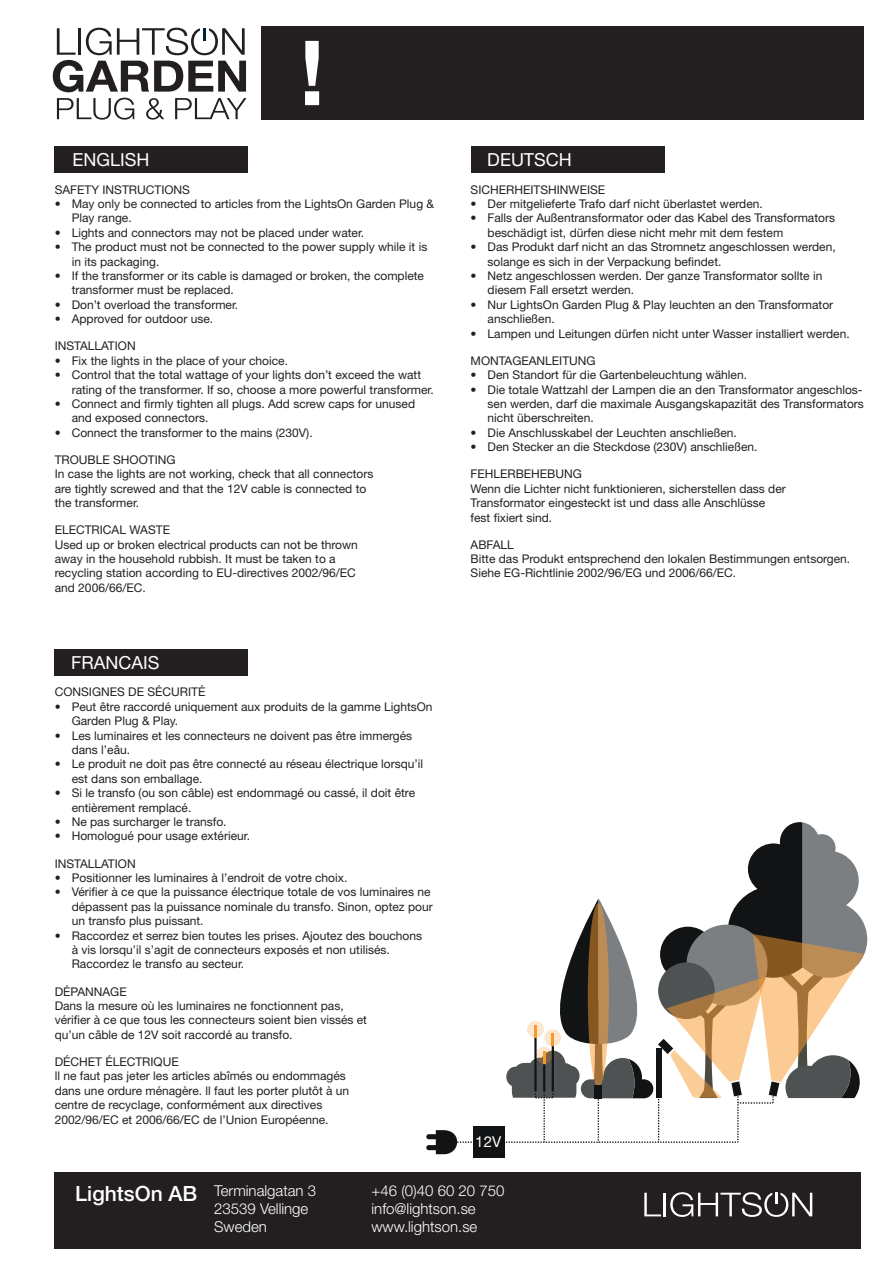
<style>
.page{position:relative;width:893px;height:1263px;background:#fff}
.page>*{position:absolute;margin:0;border:0;box-sizing:border-box;transform-origin:0 0}
.t1{font:700 90px "Helvetica Neue LT Std";color:#fff}
.t2{font:18px "Helvetica Neue LT Std";color:#fff}
.t3{font:300 15px/18px "Helvetica Neue LT Std";color:#fff}
.t4{font:15px "Helvetica Neue LT Std";color:#fff}
.t5{font:12px/14.4px "Helvetica Neue LT Std";color:#231f20}
.s1{font-weight:500;font-size:21px}
</style>
<div class="page">
<div style="left:471px;top:146px;width:193px;height:26px;background:#231f20"></div>
<div style="left:54px;top:146px;width:194px;height:27px;background:#231f20"></div>
<div style="left:54px;top:649px;width:194px;height:26px;background:#231f20"></div>
<svg style="left:426px;top:1130px;width:46px;height:24px"></svg>
<div style="left:473px;top:1126px;width:32px;height:32px;background:#111314"></div>
<svg style="left:505px;top:822px;width:362px;height:321px"></svg>
<svg style="left:588px;top:903px;width:21px;height:185px;background:#a77842"></svg>
<div style="left:594px;top:1085px;width:8px;height:13px;background:#111314"></div>
<div style="left:261px;top:26px;width:603px;height:94px;background:#231f20"></div>
<div style="left:54px;top:1172px;width:806px;height:77px;background:#231f20"></div>
<svg style="left:644px;top:1193px;width:17px;height:23px"></svg>
<hr style="left:664px;top:1193px;width:2px;height:23px;background:#fff">
<svg style="left:670px;top:1192px;width:142px;height:25px"></svg>
<svg style="left:57px;top:98px;width:190px;height:22px"></svg>
<svg style="left:53px;top:28px;width:193px;height:64px"></svg>
<h1 class="t1" style="left:300px;top:17px;width:27px">!</h1>
<h2 class="t2" style="left:73px;top:149px;width:78px">ENGLISH</h2>
<h2 class="t2" style="left:487px;top:148px;width:86px">DEUTSCH</h2>
<p class="t5" style="left:471px;top:182px;width:136px">SICHERHEITSHINWEISE</p>
<p class="t5" style="left:471px;top:196px;width:294px">• Der mitgelieferte Trafo darf nicht überlastet werden.</p>
<p class="t5" style="left:488px;top:211px;width:349px;text-indent:-17px">• Falls der Außentransformator oder das Kabel des Transformators beschädigt ist, dürfen diese nicht mehr mit dem festem</p>
<p class="t5" style="left:488px;top:240px;width:350px;text-indent:-17px">• Das Produkt darf nicht an das Stromnetz angeschlossen werden, solange es sich in der Verpackung befindet.</p>
<p class="t5" style="left:488px;top:268px;width:336px;text-indent:-17px">• Netz angeschlossen werden. Der ganze Transformator sollte in diesem Fall ersetzt werden.</p>
<p class="t5" style="left:488px;top:297px;width:347px;text-indent:-17px">• Nur LightsOn Garden Plug &amp; Play leuchten an den Transformator anschließen.</p>
<p class="t5" style="left:471px;top:326px;width:381px">• Lampen und Leitungen dürfen nicht unter Wasser installiert werden.</p>
<p class="t5" style="left:471px;top:353px;width:127px">MONTAGEANLEITUNG</p>
<p class="t5" style="left:471px;top:367px;width:278px">• Den Standort für die Gartenbeleuchtung wählen.</p>
<p class="t5" style="left:488px;top:382px;width:378px;text-align:justify;text-indent:-17px">• Die totale Wattzahl der Lampen die an den Transformator angeschlos&shy;sen werden, darf die maximale Ausgangskapazität des Transformators nicht überschreiten.</p>
<p class="t5" style="left:471px;top:425px;width:268px">• Die Anschlusskabel der Leuchten anschließen.</p>
<p class="t5" style="left:471px;top:439px;width:288px">• Den Stecker an die Steckdose (230V) anschließen.</p>
<p class="t5" style="left:471px;top:467px;width:317px">FEHLERBEHEBUNG<br>Wenn die Lichter nicht funktionieren, sicherstellen dass der Transformator eingesteckt ist und dass alle Anschlüsse fest fixiert sind.</p>
<p class="t5" style="left:471px;top:537px;width:381px">ABFALL<br>Bitte das Produkt entsprechend den lokalen Bestimmungen entsorgen.<br>Siehe EG-Richtlinie 2002/96/EG und 2006/66/EC.</p>
<p class="t5" style="left:55px;top:182px;width:137px">SAFETY INSTRUCTIONS</p>
<p class="t5" style="left:72px;top:196px;width:364px;text-indent:-17px">• May only be connected to articles from the LightsOn Garden Plug &amp;<br>Play range.</p>
<p class="t5" style="left:55px;top:225px;width:311px">• Lights and connectors may not be placed under water.</p>
<p class="t5" style="left:72px;top:240px;width:357px;text-indent:-17px">• The product must not be connected to the power supply while it is in its packaging.</p>
<p class="t5" style="left:72px;top:268px;width:354px;text-indent:-17px">• If the transformer or its cable is damaged or broken, the complete transformer must be replaced.</p>
<p class="t5" style="left:55px;top:297px;width:185px">• Don’t overload the transformer.</p>
<p class="t5" style="left:55px;top:312px;width:160px">• Approved for outdoor use.</p>
<p class="t5" style="left:55px;top:339px;width:82px">INSTALLATION</p>
<p class="t5" style="left:55px;top:353px;width:235px">• Fix the lights in the place of your choice.</p>
<p class="t5" style="left:72px;top:367px;width:364px;text-indent:-17px">• Control that the total wattage of your lights don’t exceed the watt rating of the transformer. If so, choose a more powerful transformer.</p>
<p class="t5" style="left:72px;top:396px;width:345px;text-indent:-17px">• Connect and firmly tighten all plugs. Add screw caps for unused and exposed connectors.</p>
<p class="t5" style="left:55px;top:425px;width:259px">• Connect the transformer to the mains (230V).</p>
<p class="t5" style="left:55px;top:452px;width:320px">TROUBLE SHOOTING<br>In case the lights are not working, check that all connectors are tightly screwed and that the 12V cable is connected to the transformer.</p>
<p class="t5" style="left:55px;top:523px;width:305px">ELECTRICAL WASTE<br>Used up or broken electrical products can not be thrown away in the household rubbish. It must be taken to a recycling station according to EU-directives 2002/96/EC and 2006/66/EC.</p>
<h2 class="t2" style="left:71px;top:652px;width:90px">FRANCAIS</h2>
<p class="t5" style="left:55px;top:685px;width:152px">CONSIGNES DE SÉCURITÉ</p>
<p class="t5" style="left:72px;top:699px;width:362px;text-indent:-17px">• Peut être raccordé uniquement aux produits de la gamme LightsOn<br>Garden Plug &amp; Play.</p>
<p class="t5" style="left:72px;top:728px;width:342px;text-indent:-17px">• Les luminaires et les connecteurs ne doivent pas être immergés dans l’eâu.</p>
<p class="t5" style="left:72px;top:757px;width:353px;text-indent:-17px">• Le produit ne doit pas être connecté au réseau électrique lorsqu’il est dans son emballage.</p>
<p class="t5" style="left:72px;top:785px;width:345px;text-indent:-17px">• Si le transfo (ou son câble) est endommagé ou cassé, il doit être entièrement remplacé.</p>
<p class="t5" style="left:55px;top:814px;width:173px">• Ne pas surcharger le transfo.</p>
<p class="t5" style="left:55px;top:829px;width:197px">• Homologué pour usage extérieur.</p>
<p class="t5" style="left:55px;top:856px;width:82px">INSTALLATION</p>
<p class="t5" style="left:55px;top:870px;width:294px">• Positionner les luminaires à l’endroit de votre choix.</p>
<p class="t5" style="left:72px;top:885px;width:362px;text-indent:-17px">• Vérifier à ce que la puissance électrique totale de vos luminaires ne dépassent pas la puissance nominale du transfo. Sinon, optez pour un transfo plus puissant.</p>
<p class="t5" style="left:72px;top:928px;width:352px;text-indent:-17px">• Raccordez et serrez bien toutes les prises. Ajoutez des bouchons à vis lorsqu’il s’agit de connecteurs exposés et non utilisés.<br>Raccordez le transfo au secteur.</p>
<p class="t5" style="left:55px;top:984px;width:314px">DÉPANNAGE<br>Dans la mesure où les luminaires ne fonctionnent pas, vérifier à ce que tous les connecteurs soient bien vissés et qu’un câble de 12V soit raccordé au transfo.</p>
<p class="t5" style="left:55px;top:1054px;width:296px">DÉCHET ÉLECTRIQUE<br>ll ne faut pas jeter les articles abîmés ou endommagés dans une ordure ménagère. ll faut les porter plutôt à un centre de recyclage, conformément aux directives 2002/96/EC et 2006/66/EC de l’Union Européenne.</p>
<p class="t4" style="left:475px;top:1133px;width:27px">12V</p>
<p class="t3" style="left:214px;top:1182px;width:103px;text-indent:-139px"><span class="s1">LightsOn AB</span> Terminalgatan 3<br>23539 Vellinge<br>Sweden</p>
<p class="t3" style="left:371px;top:1182px;width:134px">+46 (0)40 60 20 750 info@lightson.se www.lightson.se</p>
</div>
